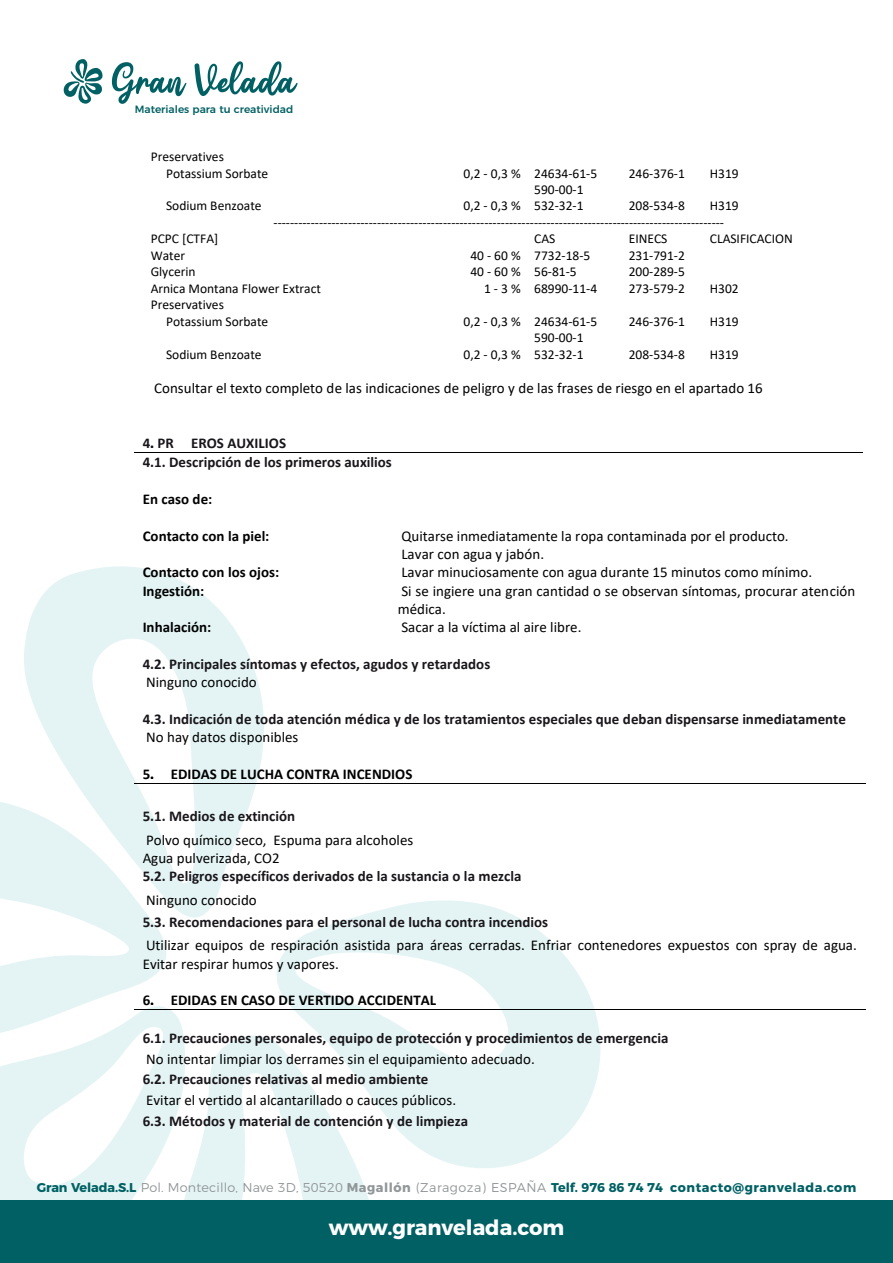
<style>
.page{position:relative;width:893px;height:1263px;background:#fff}
.page>*{position:absolute;margin:0;border:0;box-sizing:border-box;transform-origin:0 0}
.t1{font:700 21px "Montserrat";color:#fff}
.t2{font:15px/18.3px "Calibri";color:#000}
.t3{font:700 15px/18.9px "Calibri";letter-spacing:.005em;color:#19161b}
.t4{font:700 15px/18.3px "Calibri";color:#000}
.t5{font:13.5px/16.5px "Calibri";color:#000}
.t6{font:700 12.75px "Montserrat";letter-spacing:.035em;color:#006063}
.t7{font:500 10.5px "Montserrat";color:#006063}
.s1{font-weight:300;color:#919698}
.s2{color:#919698}
</style>
<div class="page">
<svg style="left:0;top:802px;width:167px;height:199px"></svg>
<svg style="left:276px;top:900px;width:325px;height:268px;fill:#e4f4f4"></svg>
<svg style="left:21px;top:566px;width:243px;height:383px;fill:#e4f4f4"></svg>
<svg style="left:0;top:1001px;width:182px;height:199px;fill:#e4f4f4"></svg>
<svg style="left:156px;top:1027px;width:232px;height:173px;fill:#e4f4f4"></svg>
<svg style="left:112px;top:62px;width:74px;height:42px"></svg>
<svg style="left:195px;top:61px;width:103px;height:35px"></svg>
<svg style="left:63px;top:59px;width:40px;height:45px"></svg>
<div style="left:0;top:1200px;width:893px;height:63px;background:#006063"></div>
<hr style="left:135px;top:452px;width:728px;height:1px;background:#000">
<hr style="left:135px;top:783px;width:731px;height:1px;background:#000">
<hr style="left:135px;top:1009px;width:731px;height:1px;background:#000">
<p class="t7" style="left:135px;top:101px;width:160px">Materiales para tu creatividad</p>
<p class="t5" style="left:166px;top:149px;width:104px;text-indent:-15px">Preservatives<br>Potassium Sorbate</p>
<p class="t5" style="left:463px;top:166px;width:135px">0,2 - 0,3 % 24634-61-5</p>
<p class="t5" style="left:629px;top:166px;width:58px">246-376-1</p>
<p class="t5" style="left:710px;top:166px;width:30px">H319</p>
<p class="t5" style="left:534px;top:182px;width:51px">590-00-1</p>
<p class="t5" style="left:166px;top:199px;width:97px">Sodium Benzoate</p>
<p class="t5" style="left:463px;top:199px;width:122px">0,2 - 0,3 % 532-32-1</p>
<p class="t5" style="left:629px;top:199px;width:58px">208-534-8</p>
<p class="t5" style="left:710px;top:199px;width:30px">H319</p>
<p class="t5" style="left:274px;top:215px;width:452px">-------------------------------------------------------------------------------------------------------------</p>
<p class="t5" style="left:629px;top:232px;width:40px">EINECS</p>
<p class="t5" style="left:710px;top:232px;width:85px">CLASIFICACION</p>
<p class="t5" style="left:629px;top:248px;width:58px">231-791-2</p>
<p class="t5" style="left:151px;top:232px;width:172px">PCPC [CTFA]<br>Water<br>Glycerin<br>Arnica Montana Flower Extract</p>
<p class="t5" style="left:470px;top:232px;width:122px;text-indent:64px">CAS<br>40 - 60 % 7732-18-5<br>40 - 60 % 56-81-5</p>
<p class="t5" style="left:629px;top:265px;width:58px">200-289-5</p>
<p class="t5" style="left:484px;top:281px;width:115px">1 - 3 % 68990-11-4</p>
<p class="t5" style="left:629px;top:281px;width:58px">273-579-2</p>
<p class="t5" style="left:710px;top:281px;width:30px">H302</p>
<p class="t5" style="left:166px;top:298px;width:104px;text-indent:-15px">Preservatives<br>Potassium Sorbate</p>
<p class="t5" style="left:463px;top:314px;width:135px">0,2 - 0,3 % 24634-61-5</p>
<p class="t5" style="left:629px;top:314px;width:58px">246-376-1</p>
<p class="t5" style="left:710px;top:314px;width:30px">H319</p>
<p class="t5" style="left:463px;top:331px;width:122px;text-align:right">590-00-1<br>0,2 - 0,3 % 532-32-1</p>
<p class="t5" style="left:166px;top:347px;width:97px">Sodium Benzoate</p>
<p class="t5" style="left:629px;top:347px;width:58px">208-534-8</p>
<p class="t5" style="left:710px;top:347px;width:30px">H319</p>
<p class="t2" style="left:154px;top:380px;width:610px">Consultar el texto completo de las indicaciones de peligro y de las frases de riesgo en el apartado 16</p>
<p class="t3" style="left:143px;top:435px;width:251px">4. PR EROS AUXILIOS<br>4.1. Descripción de los primeros auxilios</p>
<p class="t4" style="left:143px;top:491px;width:71px">En caso de:</p>
<p class="t4" style="left:143px;top:528px;width:128px">Contacto con la piel:</p>
<p class="t4" style="left:143px;top:564px;width:138px">Contacto con los ojos:<br>Ingestión:</p>
<p class="t2" style="left:398px;top:528px;width:459px">Quitarse inmediatamente la ropa contaminada por el producto.<br>Lavar con agua y jabón.<br>Lavar minuciosamente con agua durante 15 minutos como mínimo.<br>Si se ingiere una gran cantidad o se observan síntomas, procurar atención médica.</p>
<p class="t4" style="left:143px;top:619px;width:70px">Inhalación:</p>
<p class="t2" style="left:401px;top:619px;width:182px">Sacar a la víctima al aire libre.</p>
<p class="t3" style="left:143px;top:655px;width:349px">4.2. Principales síntomas y efectos, agudos y retardados</p>
<p class="t2" style="left:146px;top:674px;width:112px">Ninguno conocido</p>
<p class="t3" style="left:143px;top:711px;width:705px">4.3. Indicación de toda atención médica y de los tratamientos especiales que deban dispensarse inmediatamente</p>
<p class="t2" style="left:146px;top:729px;width:154px">No hay datos disponibles</p>
<p class="t4" style="left:143px;top:766px;width:271px">5. EDIDAS DE LUCHA CONTRA INCENDIOS</p>
<p class="t3" style="left:143px;top:808px;width:154px">5.1. Medios de extinción</p>
<p class="t2" style="left:143px;top:832px;width:272px">Polvo químico seco, Espuma para alcoholes<br>Agua pulverizada, CO2</p>
<p class="t3" style="left:143px;top:868px;width:380px">5.2. Peligros específicos derivados de la sustancia o la mezcla</p>
<p class="t2" style="left:146px;top:892px;width:112px">Ninguno conocido</p>
<p class="t3" style="left:143px;top:914px;width:407px">5.3. Recomendaciones para el personal de lucha contra incendios</p>
<p class="t2" style="left:143px;top:938px;width:716px">Utilizar equipos de respiración asistida para áreas cerradas. Enfriar contenedores expuestos con spray de agua.<br>Evitar respirar humos y vapores.</p>
<p class="t4" style="left:143px;top:992px;width:295px">6. EDIDAS EN CASO DE VERTIDO ACCIDENTAL</p>
<p class="t3" style="left:143px;top:1029px;width:527px">6.1. Precauciones personales, equipo de protección y procedimientos de emergencia</p>
<p class="t2" style="left:146px;top:1051px;width:390px">No intentar limpiar los derrames sin el equipamiento adecuado.</p>
<p class="t3" style="left:143px;top:1071px;width:287px">6.2. Precauciones relativas al medio ambiente</p>
<p class="t2" style="left:146px;top:1092px;width:312px">Evitar el vertido al alcantarillado o cauces públicos.</p>
<p class="t3" style="left:143px;top:1113px;width:327px">6.3. Métodos y material de contención y de limpieza</p>
<p class="t6" style="left:37px;top:1176px;width:821px">Gran Velada.S.L <span class="s1">Pol. Montecillo, Nave 3D, 50520</span> <span class="s2">Magallón</span> <span class="s1">(Zaragoza) ESPAÑA</span> Telf. 976 86 74 74 contacto@granvelada.com</p>
<h1 class="t1" style="left:329px;top:1210px;width:237px">www.granvelada.com</h1>
</div>
